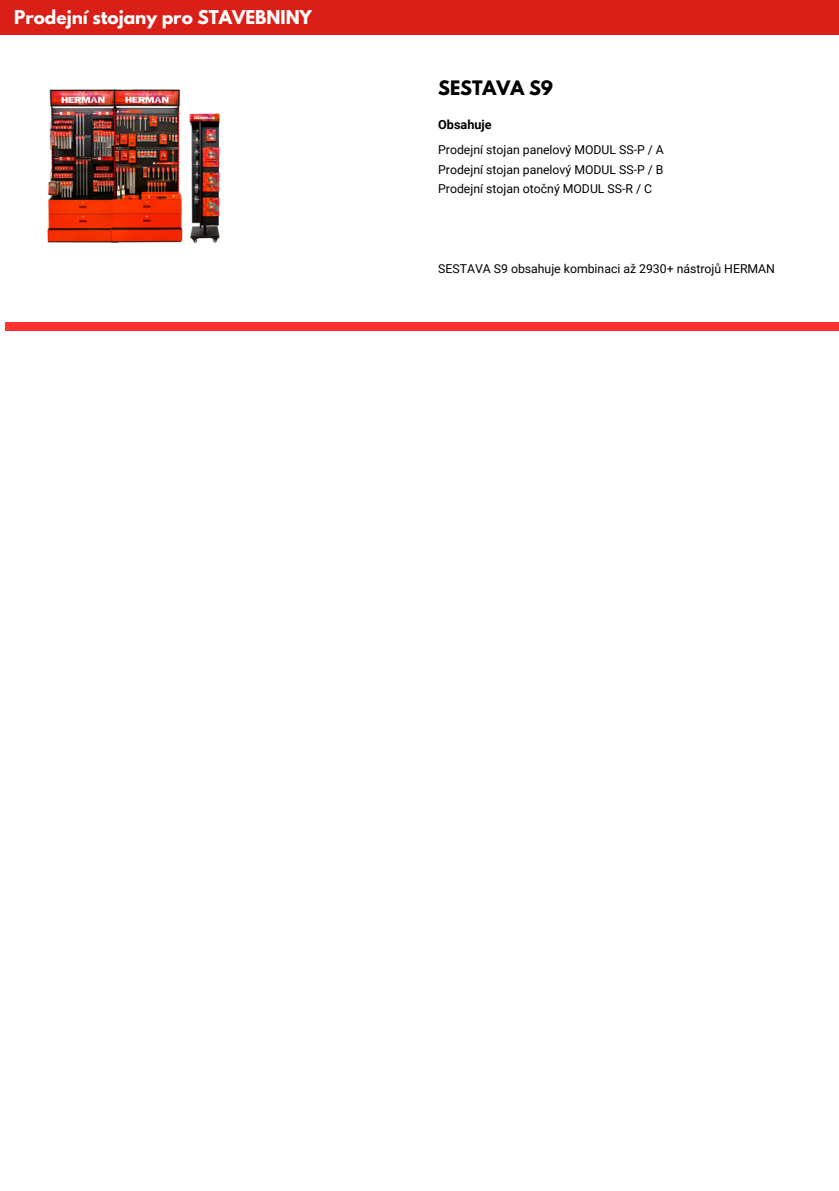
<style>
.page{position:relative;width:839px;height:1191px;background:#fff}
.page>*{position:absolute;margin:0;border:0;box-sizing:border-box;transform-origin:0 0}
.t1{font:700 17.6px "League Spartan";color:#000}
.t2{font:700 16.8px "League Spartan";color:#fff}
.t3{font:700 12.6px "Roboto";color:#000}
.t4{font:12.2px "Roboto";color:#000}
</style>
<div class="page">
<div style="left:6px;top:322px;width:832px;height:9px;background:#ff3131"></div>
<div style="left:0;top:0;width:838px;height:35px;background:#d91f18"></div>
<img style="left:47px;top:89px;width:18px;height:154px">
<img style="left:65px;top:89px;width:116px;height:154px">
<img style="left:140px;top:111px;width:80px;height:132px">
<p class="t2" style="left:14px;top:9px;width:299px">Prodejní stojany pro STAVEBNINY</p>
<p class="t1" style="left:438px;top:79px;width:116px">SESTAVA S9</p>
<p class="t3" style="left:438px;top:117px;width:55px">Obsahuje</p>
<p class="t4" style="left:438px;top:143px;width:227px">Prodejní stojan panelový MODUL SS-P / A</p>
<p class="t4" style="left:438px;top:162px;width:227px">Prodejní stojan panelový MODUL SS-P / B</p>
<p class="t4" style="left:438px;top:182px;width:215px">Prodejní stojan otočný MODUL SS-R / C</p>
<p class="t4" style="left:438px;top:262px;width:338px">SESTAVA S9 obsahuje kombinaci až 2930+ nástrojů HERMAN</p>
</div>
